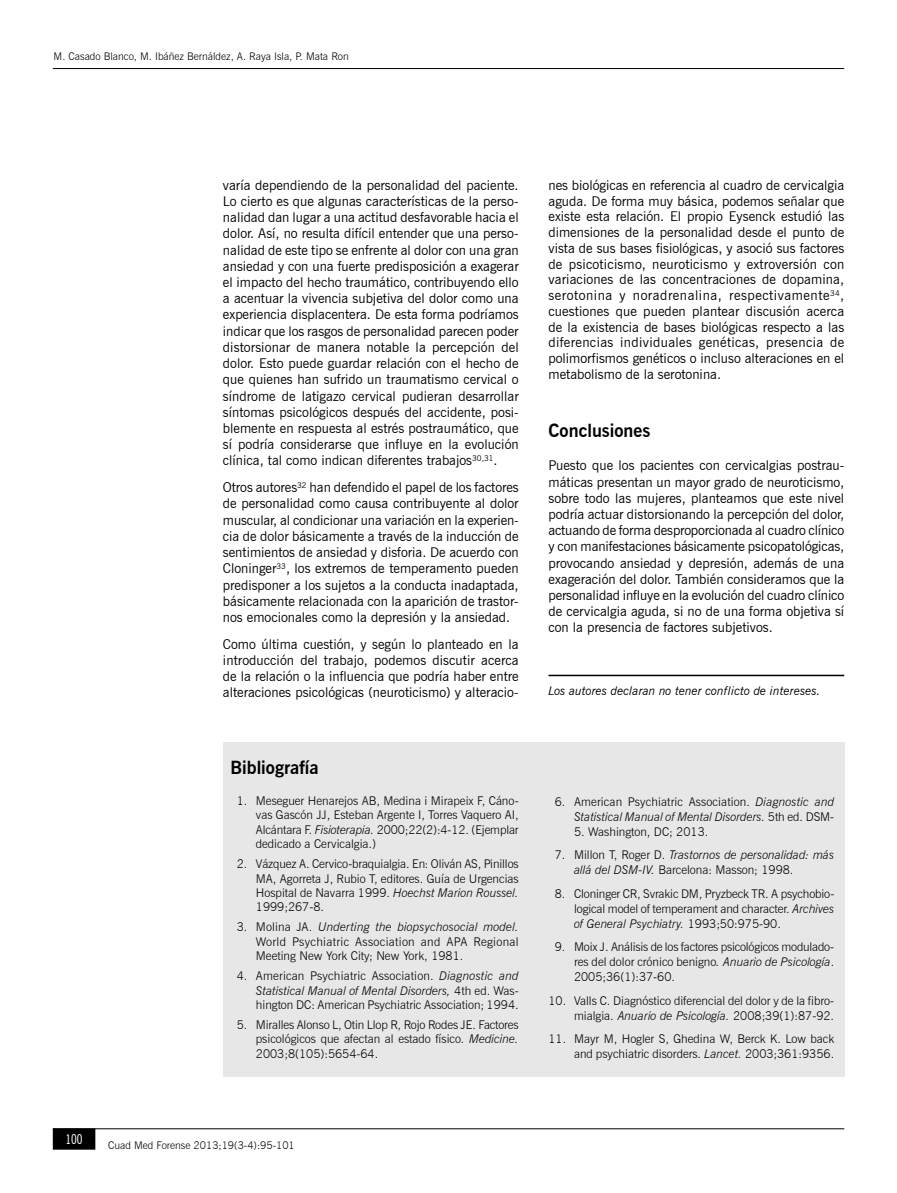
<style>
.page{position:relative;width:897px;height:1193px;background:#fff}
.page>*{position:absolute;margin:0;border:0;box-sizing:border-box;transform-origin:0 0}
.t1{font:700 18px "News Gothic BT";color:#000}
.t2{font:13.5px/16.2px "News Gothic BT";color:#000;text-align:justify}
.t3{font:condensed 13.5px "News Gothic BT";color:#fff}
.t4{font:300 12px/14.4px "News Gothic BT";color:#000;text-align:justify}
.t5{font:italic 300 12px/15px "News Gothic BT";color:#000;text-align:right}
.t6{font:italic 12px "News Gothic BT";color:#000}
.t7{font:300 10.5px "News Gothic BT";color:#000}
.s1{font-style:italic}
.s2{font-style:normal}
</style>
<div class="page">
<hr style="left:53px;top:68px;width:791px;height:1px;background:#000">
<div style="left:54px;top:1128px;width:41px;height:20px;background:#000"></div>
<div style="left:53px;top:1128px;width:42px;height:21px;border:2px solid #000"></div>
<hr style="left:53px;top:1128px;width:791px;height:1px;background:#000">
<div style="left:223px;top:742px;width:621px;height:335px;background:#e7e7e7"></div>
<hr style="left:548px;top:674px;width:296px;height:2px;background:#000">
<p class="t7" style="left:54px;top:50px;width:296px">M. Casado Blanco, M. Ibáñez Bernáldez, A. Raya Isla, P. Mata Ron</p>
<p class="t2" style="left:223px;top:177px;width:297px">varía dependiendo de la personalidad del paciente.<br>Lo cierto es que algunas características de la perso&shy;nalidad dan lugar a una actitud desfavorable hacia el dolor. Así, no resulta difícil entender que una perso&shy;nalidad de este tipo se enfrente al dolor con una gran ansiedad y con una fuerte predisposición a exagerar el impacto del hecho traumático, contribuyendo ello a acentuar la vivencia subjetiva del dolor como una experiencia displacentera. De esta forma podríamos indicar que los rasgos de personalidad parecen poder distorsionar de manera notable la percepción del dolor. Esto puede guardar relación con el hecho de que quienes han sufrido un traumatismo cervical o síndrome de latigazo cervical pudieran desarrollar síntomas psicológicos después del accidente, posi&shy;blemente en respuesta al estrés postraumático, que sí podría considerarse que influye en la evolución clínica, tal como indican diferentes trabajos<sup>30,31</sup>.</p>
<p class="t2" style="left:223px;top:479px;width:297px">Otros autores<sup>32</sup> han defendido el papel de los factores de personalidad como causa contribuyente al dolor muscular, al condicionar una variación en la experien&shy;cia de dolor básicamente a través de la inducción de sentimientos de ansiedad y disforia. De acuerdo con Cloninger<sup>33</sup>, los extremos de temperamento pueden predisponer a los sujetos a la conducta inadaptada, básicamente relacionada con la aparición de trastor&shy;nos emocionales como la depresión y la ansiedad.</p>
<p class="t2" style="left:223px;top:635px;width:297px">Como última cuestión, y según lo planteado en la introducción del trabajo, podemos discutir acerca de la relación o la influencia que podría haber entre alteraciones psicológicas (neuroticismo) y alteracio-</p>
<h1 class="t1" style="left:230px;top:756px;width:90px">Bibliografía</h1>
<p class="t4" style="left:256px;top:793px;width:264px;text-indent:-19px">1. Meseguer Henarejos AB, Medina i Mirapeix F, Cáno&shy;vas Gascón JJ, Esteban Argente I, Torres Vaquero AI, Alcántara F. <span class="s1">Fisioterapia.</span> 2000;22(2):4-12. (Ejemplar dedicado a Cervicalgia.)</p>
<p class="t4" style="left:256px;top:856px;width:264px;text-indent:-19px">2. Vázquez A. Cervico-braquialgia. En: Oliván AS, Pinillos MA, Agorreta J, Rubio T, editores. Guía de Urgencias Hospital de Navarra 1999. <span class="s1">Hoechst Marion Roussel.<br></span>1999;267-8.</p>
<p class="t4" style="left:256px;top:919px;width:264px;text-indent:-19px">3. Molina JA. <span class="s1">Underting the biopsychosocial model.<br></span>World Psychiatric Association and APA Regional Meeting New York City; New York, 1981.</p>
<p class="t4" style="left:256px;top:968px;width:264px;text-indent:-19px">4. American Psychiatric Association. <span class="s1">Diagnostic and Statistical Manual of Mental Disorders,</span> 4th ed. Was&shy;hington DC: American Psychiatric Association; 1994.</p>
<p class="t4" style="left:256px;top:1017px;width:264px;text-indent:-19px">5. Miralles Alonso L, Otin Llop R, Rojo Rodes JE. Factores psicológicos que afectan al estado físico. <span class="s1">Medicine.<br></span>2003;8(105):5654-64.</p>
<p class="t3" style="left:65px;top:1130px;width:19px">100</p>
<p class="t7" style="left:108px;top:1138px;width:188px">Cuad Med Forense 2013;19(3-4):95-101</p>
<p class="t2" style="left:548px;top:177px;width:297px;line-height:15.8px">nes biológicas en referencia al cuadro de cervicalgia aguda. De forma muy básica, podemos señalar que existe esta relación. El propio Eysenck estudió las dimensiones de la personalidad desde el punto de vista de sus bases fisiológicas, y asoció sus factores de psicoticismo, neuroticismo y extroversión con variaciones de las concentraciones de dopamina, serotonina y noradrenalina, respectivamente<sup>34</sup>, cuestiones que pueden plantear discusión acerca de la existencia de bases biológicas respecto a las diferencias individuales genéticas, presencia de polimorfismos genéticos o incluso alteraciones en el metabolismo de la serotonina.</p>
<h1 class="t1" style="left:548px;top:420px;width:103px">Conclusiones</h1>
<p class="t2" style="left:548px;top:457px;width:297px">Puesto que los pacientes con cervicalgias postrau&shy;máticas presentan un mayor grado de neuroticismo, sobre todo las mujeres, planteamos que este nivel podría actuar distorsionando la percepción del dolor, actuando de forma desproporcionada al cuadro clínico y con manifestaciones básicamente psicopatológicas, provocando ansiedad y depresión, además de una exageración del dolor. También consideramos que la personalidad influye en la evolución del cuadro clínico de cervicalgia aguda, si no de una forma objetiva sí con la presencia de factores subjetivos.</p>
<p class="t6" style="left:548px;top:683px;width:273px">Los autores declaran no tener conflicto de intereses.</p>
<p class="t5" style="left:554px;top:793px;width:281px"><span class="s2">6. American Psychiatric Association.</span> Diagnostic and<br>Statistical Manual of Mental Disorders. <span class="s2">5th ed. DSM-</span></p>
<p class="t4" style="left:574px;top:824px;width:136px">5. Washington, DC; 2013.</p>
<p class="t5" style="left:574px;top:847px;width:262px;text-align:left;text-indent:-19px"><span class="s2">7. Millon T, Roger D.</span> Trastornos de personalidad: más allá del DSM-IV. <span class="s2">Barcelona: Masson; 1998.</span></p>
<p class="t4" style="left:574px;top:885px;width:262px;line-height:15px;text-indent:-19px">8. Cloninger CR, Svrakic DM, Pryzbeck TR. A psychobio&shy;logical model of temperament and character. <span class="s1">Archives of General Psychiatry.</span> 1993;50:975-90.</p>
<p class="t4" style="left:574px;top:939px;width:262px;line-height:15px;text-indent:-19px">9. Moix J. Análisis de los factores psicológicos modulado&shy;res del dolor crónico benigno<span class="s1">. Anuario de Psicología</span>.<br>2005;36(1):37-60.</p>
<p class="t4" style="left:548px;top:992px;width:287px;line-height:15px;text-align:right">10. Valls C. Diagnóstico diferencial del dolor y de la fibro&shy;mialgia. <span class="s1">Anuario de Psicología.</span> 2008;39(1):87-92.</p>
<p class="t4" style="left:548px;top:1031px;width:287px;line-height:15px;text-align:right">11. Mayr M, Hogler S, Ghedina W, Berck K. Low back and psychiatric disorders. <span class="s1">Lancet.</span> 2003;361:9356.</p>
</div>
